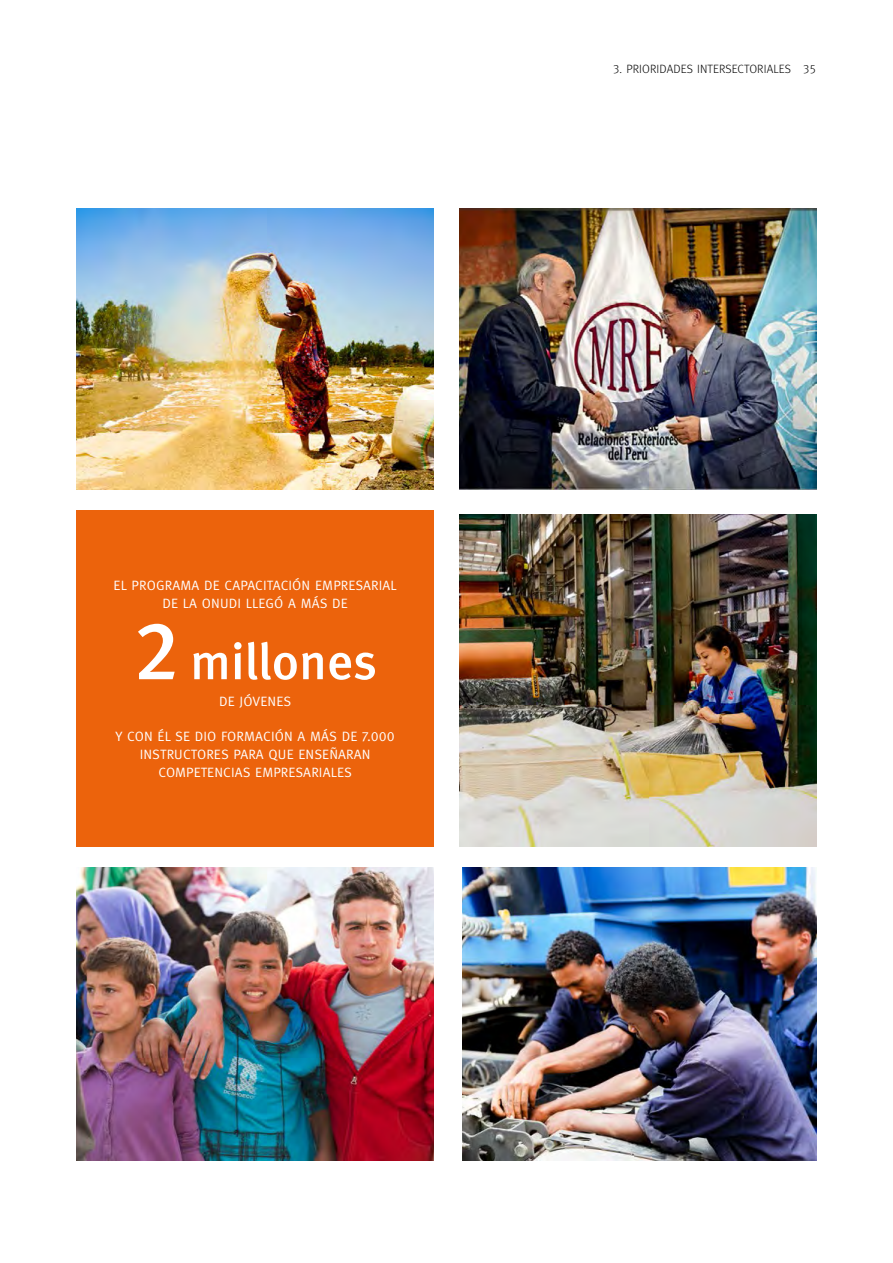
<style>
.page{position:relative;width:893px;height:1263px;background:#fff}
.page>*{position:absolute;margin:0;border:0;box-sizing:border-box;transform-origin:0 0}
.t1{font:500 51px "Meta OT";letter-spacing:-.01em;color:#fff}
.t2{font:13.5px/18px "Meta OT Norm";letter-spacing:.01em;color:#fff;text-align:center}
.t3{font:300 12px "Meta OT";color:#000}
.s1{font-size:82.5px}
</style>
<div class="page">
<img style="left:77px;top:867px;width:357px;height:293px">
<img style="left:462px;top:867px;width:354px;height:294px">
<img style="left:459px;top:514px;width:357px;height:332px">
<div style="left:77px;top:510px;width:357px;height:336px;background:#ec630c"></div>
<img style="left:77px;top:209px;width:357px;height:281px">
<img style="left:459px;top:209px;width:357px;height:281px">
<p class="t2" style="left:114px;top:576px;width:285px">EL PROGRAMA DE CAPACITACIÓN EMPRESARIAL<br>DE LA ONUDI LLEGÓ A MÁS DE</p>
<h1 class="t1" style="left:133px;top:630px;width:246px"><span class="s1">2</span> millones</h1>
<p class="t2" style="left:219px;top:692px;width:74px">DE JÓVENES</p>
<p class="t2" style="left:116px;top:727px;width:281px">Y CON ÉL SE DIO FORMACIÓN A MÁS DE 7.000<br>INSTRUCTORES PARA QUE ENSEÑARAN<br>COMPETENCIAS EMPRESARIALES</p>
<p class="t3" style="left:613px;top:62px;width:27px">3. PRIORIDADES</p>
<p class="t3" style="left:697px;top:62px;width:7px">INTERSECTORIALES</p>
<p class="t3" style="left:803px;top:62px;width:15px">35</p>
</div>
